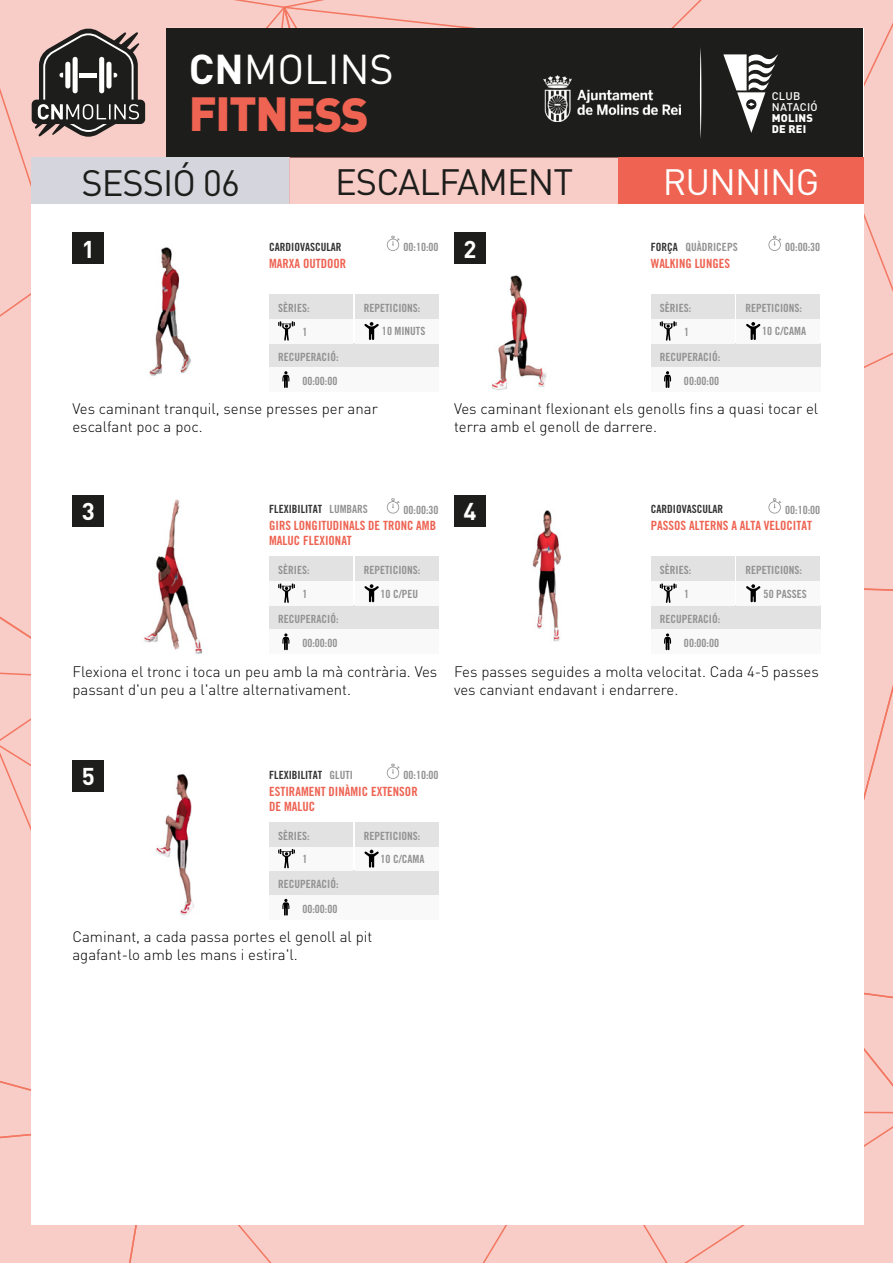
<style>
.page{position:relative;width:893px;height:1263px;background:#fff}
.page>*{position:absolute;margin:0;border:0;box-sizing:border-box;transform-origin:0 0}
.t1{font:900 47.4px "DIN Pro";letter-spacing:-.03em;color:#ee6352}
.t2{font:41.25px "DIN Pro";color:#fff}
.t3{font:36.3px "DIN Pro";letter-spacing:-.025em;color:#1d1d1b}
.t4{font:36.3px "DIN Pro";letter-spacing:-.025em;color:#fff}
.t5{font:700 24px "DIN Pro";color:#fff}
.t6{font:300 15px/18px "DIN Pro";color:#000}
.t7{font:12.75px/15.3px "Trade Gothic LT Std Bd Cn 20";color:#ee6352}
.t8{font:11.25px/24.3px "Trade Gothic LT Std Bd Cn 20";color:#929292;text-align:right}
.t9{font:11.25px "Trade Gothic LT Std Bd Cn 20";color:#333}
.t10{font:500 10.95px/10.8px "DIN Pro";letter-spacing:.02em;color:#fff}
.t11{font:900 10.95px/10.8px "DIN Pro";letter-spacing:.02em;color:#fff}
.s1{font-weight:700}
.s2{color:#333}
.s3{color:#929292}
</style>
<div class="page">
<div style="left:161px;top:1225px;width:226px;height:38px;background:#f8cdc7"></div>
<div style="left:0;top:1125px;width:161px;height:138px;background:#f8cdc7"></div>
<div style="left:0;top:898px;width:31px;height:227px;background:#f8cdc7"></div>
<svg style="left:863px;top:145px;width:30px;height:433px"></svg>
<div style="left:0;top:276px;width:31px;height:619px;background:#f8cdc7"></div>
<div style="left:0;top:0;width:235px;height:276px;background:#f8cdc7"></div>
<svg style="left:274px;top:0;width:619px;height:145px"></svg>
<div style="left:31px;top:28px;width:832px;height:1196px;background:#fff"></div>
<img style="left:454px;top:510px;width:107px;height:74px">
<img style="left:156px;top:774px;width:38px;height:142px">
<img style="left:73px;top:499px;width:129px;height:155px">
<img style="left:491px;top:275px;width:55px;height:115px">
<img style="left:72px;top:232px;width:119px;height:144px">
<div style="left:72px;top:233px;width:32px;height:31px;background:#1d1d1b"></div>
<div style="left:454px;top:233px;width:32px;height:31px;background:#1d1d1b"></div>
<div style="left:72px;top:495px;width:32px;height:31px;background:#1d1d1b"></div>
<div style="left:454px;top:495px;width:32px;height:31px;background:#1d1d1b"></div>
<svg style="left:387px;top:236px;width:13px;height:15px"></svg>
<svg style="left:387px;top:498px;width:13px;height:15px"></svg>
<div style="left:269px;top:343px;width:170px;height:24px;background:#e2e2e2"></div>
<div style="left:269px;top:367px;width:170px;height:25px;background:#f9f9f9"></div>
<svg style="left:282px;top:371px;width:7px;height:17px"></svg>
<div style="left:269px;top:319px;width:84px;height:24px;background:#f9f9f9"></div>
<div style="left:355px;top:319px;width:84px;height:24px;background:#f9f9f9"></div>
<svg style="left:278px;top:321px;width:17px;height:20px"></svg>
<svg style="left:364px;top:322px;width:15px;height:18px"></svg>
<div style="left:269px;top:295px;width:84px;height:24px;background:#e2e2e2"></div>
<div style="left:355px;top:295px;width:84px;height:24px;background:#e2e2e2"></div>
<div style="left:651px;top:343px;width:169px;height:24px;background:#e2e2e2"></div>
<div style="left:651px;top:367px;width:169px;height:25px;background:#f9f9f9"></div>
<svg style="left:664px;top:371px;width:7px;height:17px"></svg>
<div style="left:651px;top:319px;width:84px;height:24px;background:#f9f9f9"></div>
<div style="left:736px;top:319px;width:84px;height:24px;background:#f9f9f9"></div>
<svg style="left:660px;top:321px;width:16px;height:20px"></svg>
<div style="left:651px;top:295px;width:84px;height:24px;background:#e2e2e2"></div>
<div style="left:736px;top:295px;width:84px;height:24px;background:#e2e2e2"></div>
<div style="left:269px;top:605px;width:170px;height:25px;background:#e2e2e2"></div>
<div style="left:269px;top:630px;width:170px;height:24px;background:#f9f9f9"></div>
<svg style="left:282px;top:633px;width:7px;height:17px"></svg>
<div style="left:269px;top:581px;width:84px;height:24px;background:#f9f9f9"></div>
<div style="left:355px;top:581px;width:84px;height:24px;background:#f9f9f9"></div>
<svg style="left:278px;top:584px;width:17px;height:19px"></svg>
<svg style="left:364px;top:584px;width:15px;height:18px"></svg>
<div style="left:269px;top:557px;width:84px;height:24px;background:#e2e2e2"></div>
<div style="left:355px;top:557px;width:84px;height:24px;background:#e2e2e2"></div>
<div style="left:72px;top:760px;width:32px;height:32px;background:#1d1d1b"></div>
<div style="left:269px;top:871px;width:170px;height:24px;background:#e2e2e2"></div>
<div style="left:269px;top:895px;width:170px;height:24px;background:#f9f9f9"></div>
<svg style="left:282px;top:899px;width:7px;height:16px"></svg>
<div style="left:269px;top:846px;width:84px;height:25px;background:#f9f9f9"></div>
<div style="left:355px;top:846px;width:84px;height:25px;background:#f9f9f9"></div>
<svg style="left:278px;top:849px;width:17px;height:19px"></svg>
<svg style="left:364px;top:850px;width:15px;height:18px"></svg>
<div style="left:269px;top:822px;width:84px;height:24px;background:#e2e2e2"></div>
<div style="left:355px;top:822px;width:84px;height:24px;background:#e2e2e2"></div>
<div style="left:651px;top:581px;width:84px;height:24px;background:#f9f9f9"></div>
<div style="left:736px;top:581px;width:84px;height:24px;background:#f9f9f9"></div>
<svg style="left:387px;top:584px;width:506px;height:679px"></svg>
<div style="left:651px;top:557px;width:84px;height:24px;background:#e2e2e2"></div>
<div style="left:736px;top:557px;width:84px;height:24px;background:#e2e2e2"></div>
<div style="left:24px;top:22px;width:142px;height:136px;background:#f8cdc8"></div>
<svg style="left:32px;top:28px;width:113px;height:109px"></svg>
<div style="left:166px;top:28px;width:697px;height:129px;background:#1d1d1b"></div>
<img style="left:543px;top:76px;width:107px;height:45px">
<svg style="left:650px;top:0;width:148px;height:139px"></svg>
<div style="left:31px;top:157px;width:259px;height:47px;background:#d5d6dd"></div>
<div style="left:618px;top:157px;width:245px;height:47px;background:#ee6352"></div>
<div style="left:290px;top:157px;width:328px;height:47px;background:#f8cdc7"></div>
<svg style="left:768px;top:236px;width:13px;height:15px"></svg>
<svg style="left:768px;top:498px;width:13px;height:15px"></svg>
<svg style="left:746px;top:322px;width:14px;height:18px"></svg>
<h2 class="t2" style="left:189px;top:41px;width:207px"><span class="s1">CN</span>MOLINS</h2>
<h1 class="t1" style="left:189px;top:82px;width:182px">FITNESS</h1>
<p class="t10" style="left:772px;top:90px;width:47px">CLUB<br>NATACIÓ</p>
<p class="t11" style="left:772px;top:112px;width:43px">MOLINS<br>DE REI</p>
<h3 class="t3" style="left:81px;top:154px;width:160px">SESSIÓ 06</h3>
<h3 class="t3" style="left:335px;top:153px;width:240px">ESCALFAMENT</h3>
<h3 class="t4" style="left:663px;top:153px;width:158px">RUNNING</h3>
<h3 class="t5" style="left:82px;top:233px;width:15px">1</h3>
<p class="t9" style="left:269px;top:240px;width:74px">CARDIOVASCULAR</p>
<p class="t7" style="left:269px;top:256px;width:79px">MARXA OUTDOOR</p>
<p class="t8" style="left:403px;top:235px;width:37px">00:10:00</p>
<h3 class="t5" style="left:463px;top:233px;width:15px">2</h3>
<p class="t8" style="left:651px;top:235px;width:88px"><span class="s2">FORÇA</span> QUÀDRICEPS</p>
<p class="t7" style="left:651px;top:256px;width:81px">WALKING LUNGES</p>
<p class="t8" style="left:785px;top:235px;width:37px">00:00:30</p>
<p class="t8" style="left:278px;top:296px;width:33px">SÈRIES:</p>
<p class="t8" style="left:364px;top:296px;width:58px">REPETICIONS:</p>
<p class="t8" style="left:660px;top:296px;width:33px">SÈRIES:</p>
<p class="t8" style="left:745px;top:296px;width:58px">REPETICIONS:</p>
<p class="t8" style="left:302px;top:319px;width:7px">1</p>
<p class="t8" style="left:382px;top:319px;width:45px">10 MINUTS</p>
<p class="t8" style="left:684px;top:319px;width:7px">1</p>
<p class="t8" style="left:762px;top:319px;width:45px">10 C/CAMA</p>
<p class="t8" style="left:278px;top:344px;width:62px">RECUPERACIÓ:<br>00:00:00</p>
<p class="t8" style="left:660px;top:344px;width:62px">RECUPERACIÓ:<br>00:00:00</p>
<p class="t6" style="left:72px;top:399px;width:307px">Ves caminant tranquil, sense presses per anar escalfant poc a poc.</p>
<p class="t6" style="left:454px;top:399px;width:366px">Ves caminant flexionant els genolls fins a quasi tocar el terra amb el genoll de darrere.</p>
<h3 class="t5" style="left:82px;top:495px;width:15px">3</h3>
<p class="t9" style="left:269px;top:503px;width:100px">FLEXIBILITAT <span class="s3">LUMBARS</span></p>
<p class="t8" style="left:403px;top:497px;width:37px">00:00:30</p>
<p class="t7" style="left:269px;top:518px;width:168px">GIRS LONGITUDINALS DE TRONC AMB<br>MALUC FLEXIONAT</p>
<h3 class="t5" style="left:463px;top:495px;width:15px">4</h3>
<p class="t9" style="left:651px;top:503px;width:74px">CARDIOVASCULAR</p>
<p class="t8" style="left:785px;top:497px;width:37px">00:10:00</p>
<p class="t7" style="left:651px;top:518px;width:163px">PASSOS ALTERNS A ALTA VELOCITAT</p>
<p class="t8" style="left:278px;top:558px;width:33px">SÈRIES:</p>
<p class="t8" style="left:364px;top:558px;width:58px">REPETICIONS:</p>
<p class="t8" style="left:660px;top:558px;width:33px">SÈRIES:</p>
<p class="t8" style="left:745px;top:558px;width:58px">REPETICIONS:</p>
<p class="t8" style="left:302px;top:581px;width:7px">1</p>
<p class="t8" style="left:380px;top:581px;width:39px">10 C/PEU</p>
<p class="t8" style="left:684px;top:581px;width:7px">1</p>
<p class="t8" style="left:764px;top:581px;width:45px">50 PASSES</p>
<p class="t8" style="left:278px;top:607px;width:62px">RECUPERACIÓ:<br>00:00:00</p>
<p class="t8" style="left:660px;top:607px;width:62px">RECUPERACIÓ:<br>00:00:00</p>
<p class="t6" style="left:72px;top:661px;width:366px">Flexiona el tronc i toca un peu amb la mà contrària. Ves passant d'un peu a l'altre alternativament.</p>
<p class="t6" style="left:454px;top:661px;width:366px">Fes passes seguides a molta velocitat. Cada 4-5 passes ves canviant endavant i endarrere.</p>
<h3 class="t5" style="left:82px;top:760px;width:15px">5</h3>
<p class="t9" style="left:269px;top:768px;width:85px">FLEXIBILITAT <span class="s3">GLUTI</span></p>
<p class="t8" style="left:403px;top:763px;width:37px">00:10:00</p>
<p class="t7" style="left:269px;top:783px;width:150px">ESTIRAMENT DINÀMIC EXTENSOR<br>DE MALUC</p>
<p class="t8" style="left:278px;top:824px;width:33px">SÈRIES:</p>
<p class="t8" style="left:364px;top:824px;width:58px">REPETICIONS:</p>
<p class="t8" style="left:302px;top:847px;width:7px">1</p>
<p class="t8" style="left:380px;top:847px;width:45px">10 C/CAMA</p>
<p class="t8" style="left:278px;top:872px;width:62px">RECUPERACIÓ:<br>00:00:00</p>
<p class="t6" style="left:72px;top:926px;width:301px">Caminant, a cada passa portes el genoll al pit agafant-lo amb les mans i estira'l.</p>
</div>
